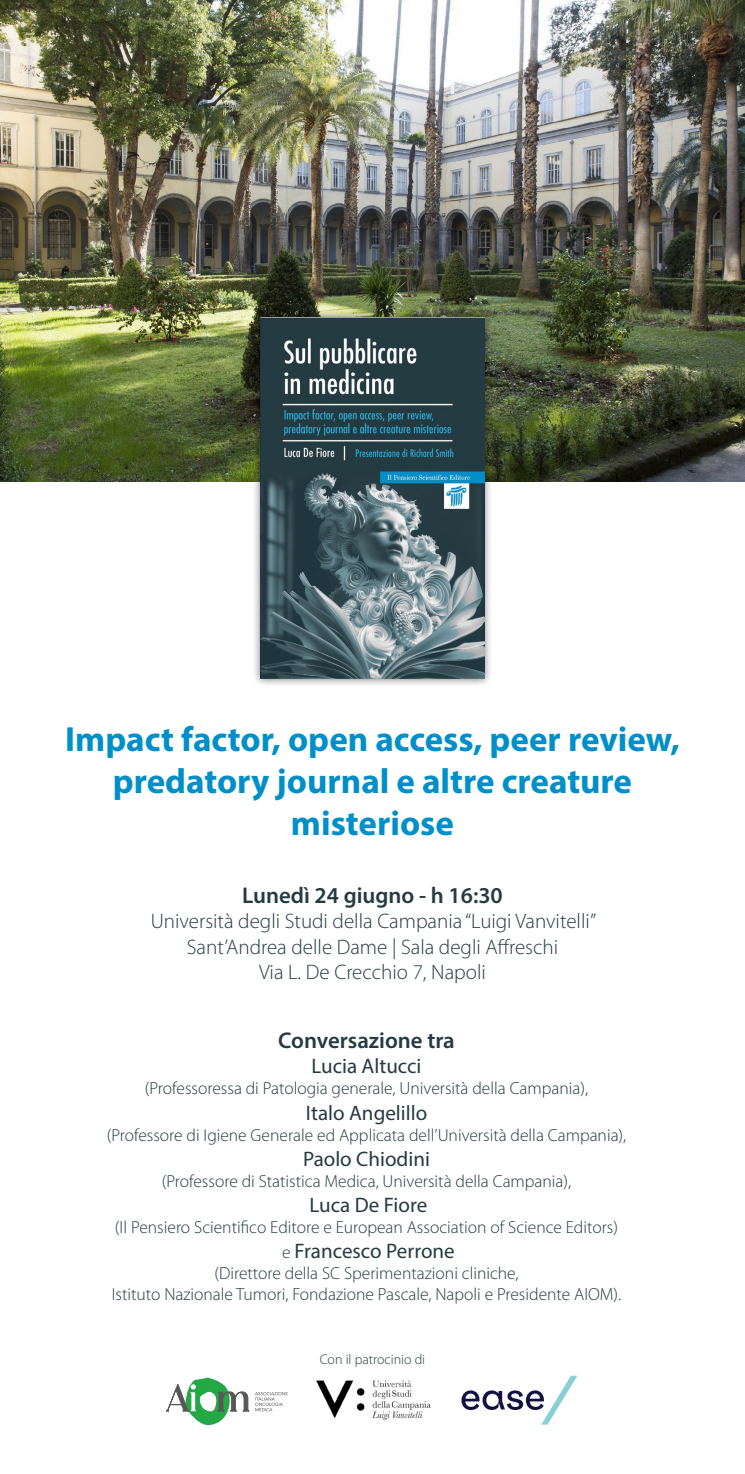
<style>
.page{position:relative;width:745px;height:1474px;background:#fff}
.page>*{position:absolute;margin:0;border:0;box-sizing:border-box;transform-origin:0 0}
.t1{font:700 35px/42px "Myriad Pro";color:#008fc9;text-align:center}
.t2{font:600 22.75px "Myriad Pro";color:#243b41}
.t3{font:300 21px/25.2px "Myriad Pro";color:#243b41;text-align:center}
.t4{font:21px "Myriad Pro";color:#243b41}
.t5{font:300 17.5px/21px "Myriad Pro";color:#243b41;text-align:center}
.t6{font:300 14px "Myriad Pro";color:#243b41}
.s1{font-weight:300;font-size:17.5px}
</style>
<div class="page">
<img style="left:0;top:0;width:744px;height:481px">
<div style="left:252px;top:309px;width:241px;height:378px;background:#000;opacity:.5"></div>
<img style="left:260px;top:317px;width:224px;height:362px">
<svg style="left:461px;top:1375px;width:116px;height:49px"></svg>
<img style="left:316px;top:1380px;width:115px;height:41px">
<svg style="left:255px;top:1392px;width:32px;height:19px"></svg>
<svg style="left:166px;top:1377px;width:83px;height:47px"></svg>
<h1 class="t1" style="left:65px;top:717px;width:615px">Impact factor, open access, peer review, predatory journal e altre creature misteriose</h1>
<h2 class="t2" style="left:242px;top:881px;width:262px">Lunedì 24 giugno - h 16:30</h2>
<p class="t3" style="left:151px;top:908px;width:446px">Università degli Studi della Campania “Luigi Vanvitelli”<br>Sant’Andrea delle Dame | Sala degli Affreschi<br>Via L. De Crecchio 7, Napoli</p>
<h2 class="t2" style="left:278px;top:1026px;width:178px">Conversazione tra</h2>
<p class="t4" style="left:311px;top:1053px;width:111px">Lucia Altucci</p>
<p class="t5" style="left:145px;top:1077px;width:444px">(Professoressa di Patologia generale, Università della Campania),</p>
<p class="t4" style="left:305px;top:1099px;width:123px">Italo Angelillo</p>
<p class="t5" style="left:107px;top:1124px;width:520px">(Professore di Igiene Generale ed Applicata dell’Università della Campania),</p>
<p class="t4" style="left:303px;top:1145px;width:128px">Paolo Chiodini</p>
<p class="t5" style="left:162px;top:1170px;width:411px">(Professore di Statistica Medica, Università della Campania),</p>
<p class="t4" style="left:309px;top:1192px;width:119px">Luca De Fiore</p>
<p class="t5" style="left:115px;top:1216px;width:504px">(Il Pensiero Scientifico Editore e European Association of Science Editors)</p>
<p class="t4" style="left:282px;top:1238px;width:174px"><span class="s1">e</span> Francesco Perrone</p>
<p class="t5" style="left:112px;top:1262px;width:510px">(Direttore della SC Sperimentazioni cliniche,<br>Istituto Nazionale Tumori, Fondazione Pascale, Napoli e Presidente AIOM).</p>
<p class="t6" style="left:319px;top:1351px;width:107px">Con il patrocinio di</p>
</div>
